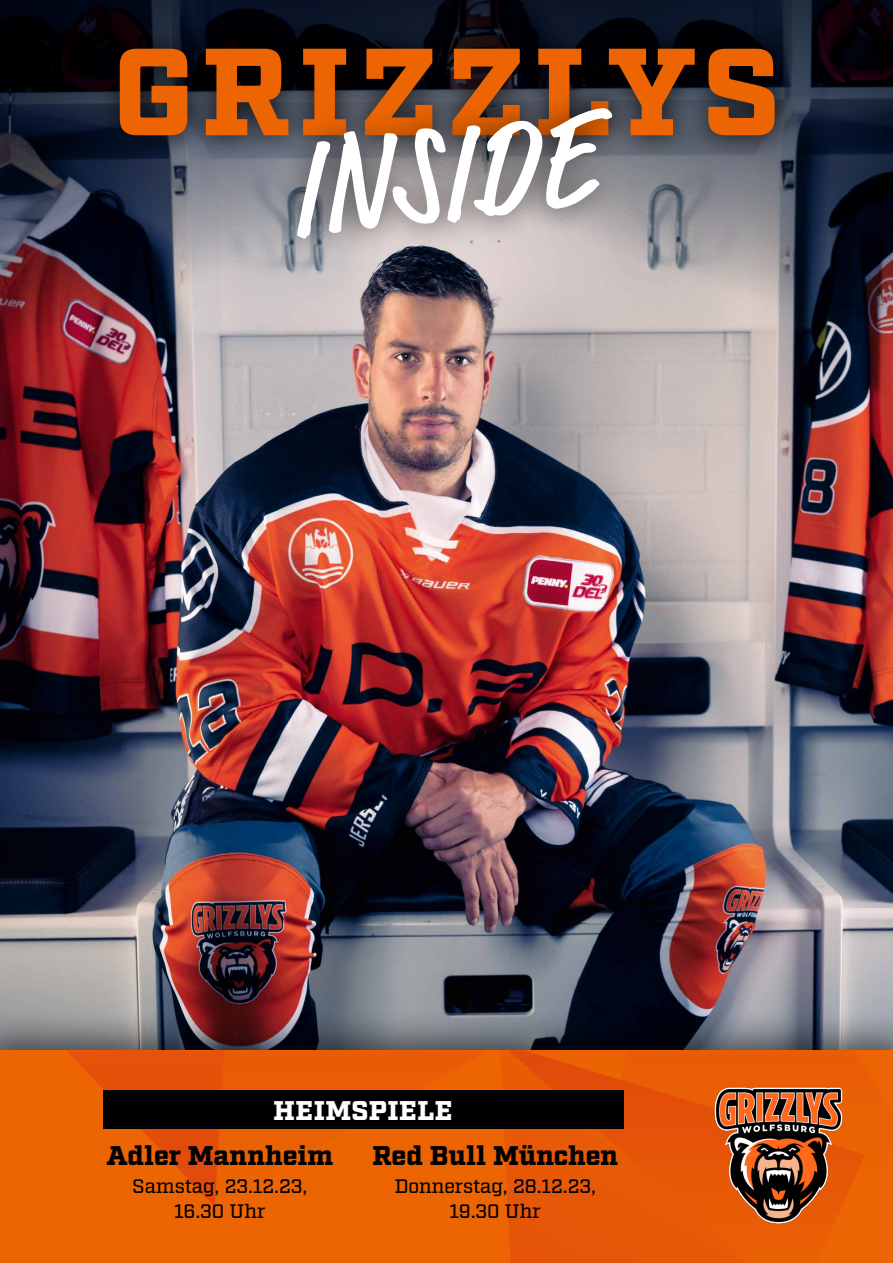
<style>
.page{position:relative;width:893px;height:1263px;background:#fff}
.page>*{position:absolute;margin:0;border:0;box-sizing:border-box;transform-origin:0 0}
.text_tabelle{font:500 condensed 139.05px "Market Pro";color:#fff}
.t1{font:900 123.6px "Factoria";letter-spacing:.065em;color:#ec6502}
.titel_gegner{font:900 27px "Factoria";letter-spacing:-.01em;color:#000}
.titel_gegner-2{font:900 27px "Factoria";letter-spacing:.02em;color:#fff}
.titel_datum{font:500 19.5px "Factoria";color:#000}
</style>
<div class="page">
<img style="left:0;top:0;width:893px;height:1009px">
<div style="left:0;top:1009px;width:893px;height:254px;background:#000;opacity:.5"></div>
<div style="left:0;top:1050px;width:893px;height:213px;background:#ec6502"></div>
<svg style="left:67px;top:1050px;width:421px;height:156px"></svg>
<svg style="left:508px;top:1050px;width:164px;height:213px"></svg>
<div style="left:94px;top:23px;width:705px;height:137px;background:#000;opacity:.75"></div>
<div style="left:103px;top:1091px;width:520px;height:38px;background:#000"></div>
<img style="left:672px;top:1045px;width:212px;height:218px">
<div style="left:271px;top:82px;width:366px;height:182px;background:#000;opacity:.65"></div>
<p class="t1" style="left:113px;top:18px;width:669px">GRIZZLYS</p>
<p class="text_tabelle" style="left:279px;top:95px;width:306px;rotate:-6deg">INSIDE</p>
<p class="titel_gegner-2" style="left:273px;top:1094px;width:181px">HEIMSPIELE</p>
<p class="titel_gegner" style="left:107px;top:1139px;width:228px">Adler Mannheim</p>
<p class="titel_datum" style="left:133px;top:1174px;width:176px">Samstag, 23.12.23,</p>
<p class="titel_datum" style="left:175px;top:1200px;width:93px">16.30 Uhr</p>
<p class="titel_gegner" style="left:373px;top:1139px;width:247px">Red Bull München</p>
<p class="titel_datum" style="left:395px;top:1174px;width:203px">Donnerstag, 28.12.23,</p>
<p class="titel_datum" style="left:450px;top:1200px;width:93px">19.30 Uhr</p>
</div>
